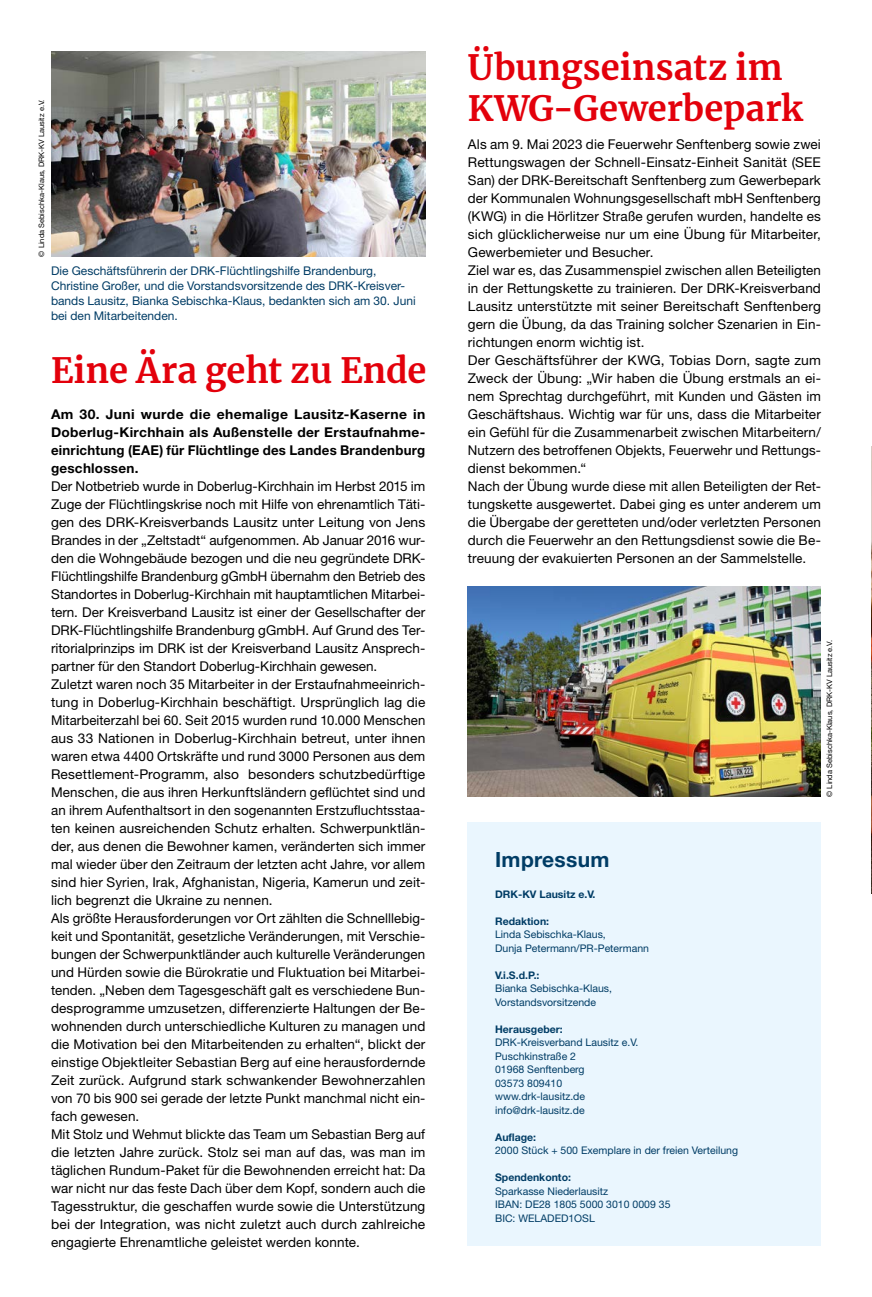
<style>
.page{position:relative;width:872px;height:1297px;background:#fff}
.page>*{position:absolute;margin:0;border:0;box-sizing:border-box;transform-origin:0 0}
.MGB_Headline_23{font:700 34.5px/40.5px "Merriweather";letter-spacing:.005em;color:#e3000b}
.t1{font:700 21px "Helvetica Neue LT Pro";letter-spacing:.015em;color:#003c65}
.MGB_Copy{font:13.5px/18px "Helvetica Neue LT Pro";letter-spacing:.01em;color:#000;text-align:justify}
.MGB_Copy_bold{font:700 13.5px/18px "Helvetica Neue LT Pro";letter-spacing:.02em;color:#000;text-align:justify}
.MGB_BU{font:12px/15px "Helvetica Neue LT Pro";color:#003c65}
.MGB_Impressum{font:10.5px/13.5px "Helvetica Neue LT Pro";color:#003c65}
.MGB_Impressum-2{font:700 10.5px "Helvetica Neue LT Pro";color:#003c65}
.MGB_Fotocredits{font:7.5px "Helvetica Neue LT Pro";color:#000}
</style>
<div class="page">
<img style="left:871px;top:446px;width:1px;height:447px">
<div style="left:468px;top:823px;width:353px;height:423px;background:#eaf6fe"></div>
<img style="left:468px;top:587px;width:353px;height:209px">
<img style="left:51px;top:51px;width:374px;height:205px">
<p class="MGB_Fotocredits" style="left:37px;top:257px;width:158px;rotate:-90deg">© Linda Sebischka-Klaus, DRK-KV Lausitz e.V.</p>
<p class="MGB_BU" style="left:51px;top:262px;width:366px">Die Geschäftsführerin der DRK-Flüchtlingshilfe Brandenburg, Christine Großer, und die Vorstandsvorsitzende des DRK-Kreisver&shy;bands Lausitz, Bianka Sebischka-Klaus, bedankten sich am 30. Juni bei den Mitarbeitenden.</p>
<p class="MGB_Headline_23" style="left:51px;top:349px;width:377px">Eine Ära geht zu Ende</p>
<p class="MGB_Copy_bold" style="left:51px;top:404px;width:376px">Am 30. Juni wurde die ehemalige Lausitz-Kaserne in Doberlug-Kirchhain als Außenstelle der Erstaufnahme&shy;einrichtung (EAE) für Flüchtlinge des Landes Brandenburg geschlossen.</p>
<p class="MGB_Copy" style="left:51px;top:476px;width:376px">Der Notbetrieb wurde in Doberlug-Kirchhain im Herbst 2015 im Zuge der Flüchtlingskrise noch mit Hilfe von ehrenamtlich Täti&shy;gen des DRK-Kreisverbands Lausitz unter Leitung von Jens Brandes in der „Zeltstadt“ aufgenommen. Ab Januar 2016 wur&shy;den die Wohngebäude bezogen und die neu gegründete DRK-Flüchtlingshilfe Brandenburg gGmbH übernahm den Betrieb des Standortes in Doberlug-Kirchhain mit hauptamtlichen Mitarbei&shy;tern. Der Kreisverband Lausitz ist einer der Gesellschafter der DRK-Flüchtlingshilfe Brandenburg gGmbH. Auf Grund des Ter&shy;ritorialprinzips im DRK ist der Kreisverband Lausitz Ansprech&shy;partner für den Standort Doberlug-Kirchhain gewesen.</p>
<p class="MGB_Copy" style="left:51px;top:674px;width:376px">Zuletzt waren noch 35 Mitarbeiter in der Erstaufnahmeeinrich&shy;tung in Doberlug-Kirchhain beschäftigt. Ursprünglich lag die Mitarbeiterzahl bei 60. Seit 2015 wurden rund 10.000 Menschen aus 33 Nationen in Doberlug-Kirchhain betreut, unter ihnen waren etwa 4400 Ortskräfte und rund 3000 Personen aus dem Resettlement-Programm, also besonders schutzbedürftige Menschen, die aus ihren Herkunftsländern geflüchtet sind und an ihrem Aufenthaltsort in den sogenannten Erstzufluchtsstaa&shy;ten keinen ausreichenden Schutz erhalten. Schwerpunktlän&shy;der, aus denen die Bewohner kamen, veränderten sich immer mal wieder über den Zeitraum der letzten acht Jahre, vor allem sind hier Syrien, Irak, Afghanistan, Nigeria, Kamerun und zeit&shy;lich begrenzt die Ukraine zu nennen.</p>
<p class="MGB_Copy" style="left:51px;top:908px;width:376px">Als größte Herausforderungen vor Ort zählten die Schnelllebig&shy;keit und Spontanität, gesetzliche Veränderungen, mit Verschie&shy;bungen der Schwerpunktländer auch kulturelle Veränderungen und Hürden sowie die Bürokratie und Fluktuation bei Mitarbei&shy;tenden. „Neben dem Tagesgeschäft galt es verschiedene Bun&shy;desprogramme umzusetzen, differenzierte Haltungen der Be&shy;wohnenden durch unterschiedliche Kulturen zu managen und die Motivation bei den Mitarbeitenden zu erhalten“, blickt der einstige Objektleiter Sebastian Berg auf eine herausfordernde Zeit zurück. Aufgrund stark schwankender Bewohnerzahlen von 70 bis 900 sei gerade der letzte Punkt manchmal nicht ein&shy;fach gewesen.</p>
<p class="MGB_Copy" style="left:51px;top:1124px;width:376px">Mit Stolz und Wehmut blickte das Team um Sebastian Berg auf die letzten Jahre zurück. Stolz sei man auf das, was man im täglichen Rundum-Paket für die Bewohnenden erreicht hat: Da war nicht nur das feste Dach über dem Kopf, sondern auch die Tagesstruktur, die geschaffen wurde sowie die Unterstützung bei der Integration, was nicht zuletzt auch durch zahlreiche engagierte Ehrenamtliche geleistet werden konnte.</p>
<p class="MGB_Headline_23" style="left:468px;top:47px;width:336px">Übungseinsatz im<br>KWG-Gewerbepark</p>
<p class="MGB_Copy" style="left:468px;top:134px;width:354px">Als am 9. Mai 2023 die Feuerwehr Senftenberg sowie zwei Rettungswagen der Schnell-Einsatz-Einheit Sanität (SEE San) der DRK-Bereitschaft Senftenberg zum Gewerbepark der Kommunalen Wohnungsgesellschaft mbH Senftenberg (KWG) in die Hörlitzer Straße gerufen wurden, handelte es sich glücklicherweise nur um eine Übung für Mitarbeiter, Gewerbemieter und Besucher.</p>
<p class="MGB_Copy" style="left:468px;top:260px;width:354px">Ziel war es, das Zusammenspiel zwischen allen Beteiligten in der Rettungskette zu trainieren. Der DRK-Kreisverband Lausitz unterstützte mit seiner Bereitschaft Senftenberg gern die Übung, da das Training solcher Szenarien in Ein&shy;richtungen enorm wichtig ist.</p>
<p class="MGB_Copy" style="left:468px;top:350px;width:354px">Der Geschäftsführer der KWG, Tobias Dorn, sagte zum Zweck der Übung: „Wir haben die Übung erstmals an ei&shy;nem Sprechtag durchgeführt, mit Kunden und Gästen im Geschäftshaus. Wichtig war für uns, dass die Mitarbeiter ein Gefühl für die Zusammenarbeit zwischen Mitarbeitern/ Nutzern des betroffenen Objekts, Feuerwehr und Rettungs&shy;dienst bekommen.“</p>
<p class="MGB_Copy" style="left:468px;top:476px;width:354px">Nach der Übung wurde diese mit allen Beteiligten der Ret&shy;tungskette ausgewertet. Dabei ging es unter anderem um die Übergabe der geretteten und/oder verletzten Personen durch die Feuerwehr an den Rettungsdienst sowie die Be&shy;treuung der evakuierten Personen an der Sammelstelle.</p>
<p class="t1" style="left:495px;top:847px;width:116px">Impressum</p>
<p class="MGB_Impressum-2" style="left:495px;top:887px;width:102px">DRK-KV Lausitz e.V.</p>
<p class="MGB_Impressum-2" style="left:495px;top:914px;width:56px">Redaktion:</p>
<p class="MGB_Impressum" style="left:495px;top:927px;width:155px">Linda Sebischka-Klaus,<br>Dunja Petermann/PR-Petermann</p>
<p class="MGB_Impressum-2" style="left:495px;top:968px;width:46px">V.i.S.d.P.:</p>
<p class="MGB_Impressum" style="left:495px;top:981px;width:118px">Bianka Sebischka-Klaus,<br>Vorstandsvorsitzende</p>
<p class="MGB_Impressum-2" style="left:495px;top:1022px;width:69px">Herausgeber:</p>
<p class="MGB_Impressum" style="left:495px;top:1035px;width:145px">DRK-Kreisverband Lausitz e.V.</p>
<p class="MGB_Impressum" style="left:495px;top:1049px;width:82px">Puschkinstraße 2</p>
<p class="MGB_Impressum" style="left:495px;top:1062px;width:91px">01968 Senftenberg</p>
<p class="MGB_Impressum" style="left:495px;top:1076px;width:69px">03573 809410</p>
<p class="MGB_Impressum" style="left:495px;top:1089px;width:91px">www.drk-lausitz.de</p>
<p class="MGB_Impressum" style="left:495px;top:1103px;width:91px">info@drk-lausitz.de</p>
<p class="MGB_Impressum-2" style="left:495px;top:1130px;width:43px">Auflage:</p>
<p class="MGB_Impressum" style="left:495px;top:1143px;width:244px">2000 Stück + 500 Exemplare in der freien Verteilung</p>
<p class="MGB_Impressum-2" style="left:495px;top:1171px;width:77px">Spendenkonto:</p>
<p class="MGB_Impressum" style="left:495px;top:1184px;width:114px">Sparkasse Niederlausitz</p>
<p class="MGB_Impressum" style="left:495px;top:1197px;width:177px">IBAN: DE28 1805 5000 3010 0009 35</p>
<p class="MGB_Impressum" style="left:495px;top:1211px;width:101px">BIC: WELADED1OSL</p>
<p class="MGB_Fotocredits" style="left:825px;top:797px;width:158px;rotate:-90deg">© Linda Sebischka-Klaus, DRK-KV Lausitz e.V.</p>
</div>
